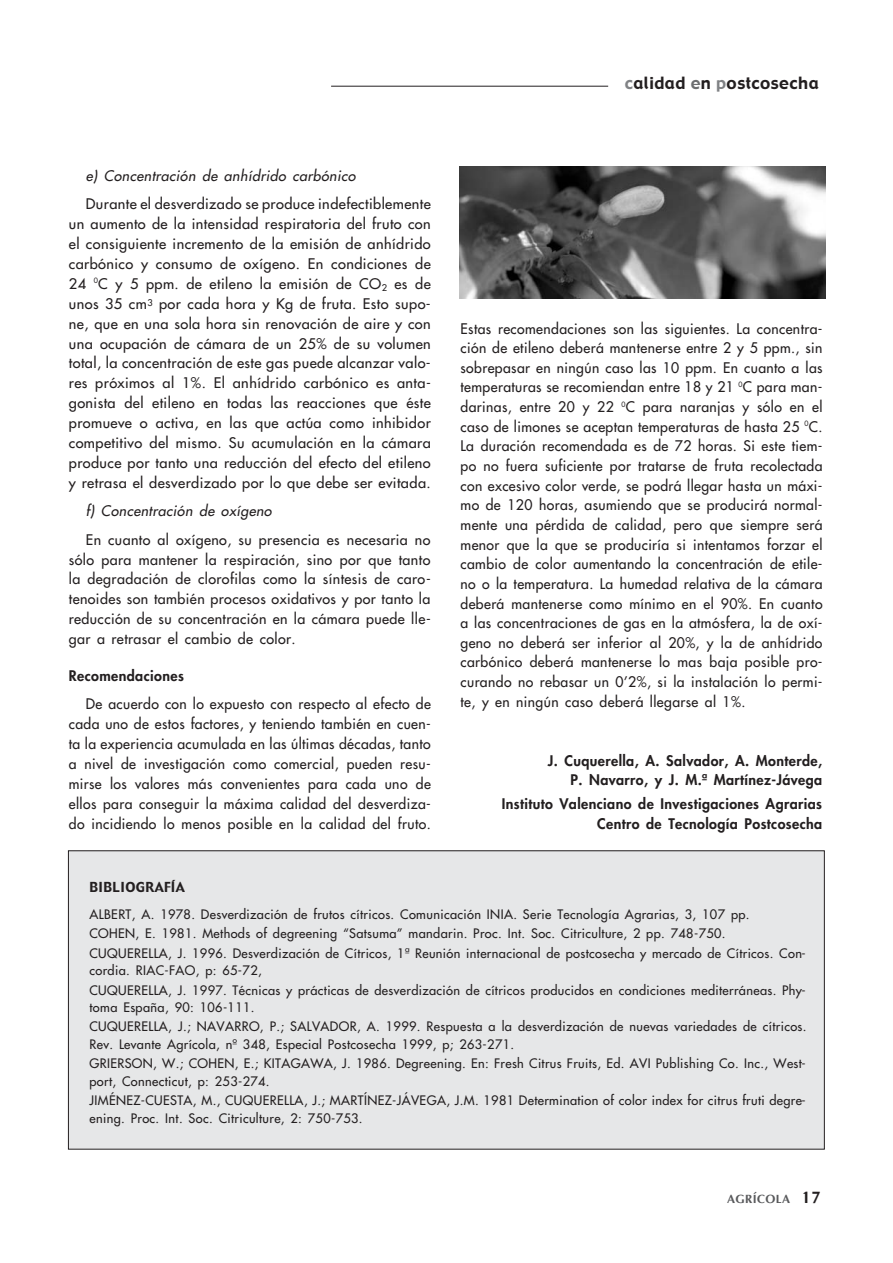
<style>
.page{position:relative;width:893px;height:1263px;background:#fff}
.page>*{position:absolute;margin:0;border:0;box-sizing:border-box;transform-origin:0 0}
.t1{font:16.5px "Gadget";letter-spacing:.03em;color:#231f20}
.t2{font:14.25px/20px "Futura";letter-spacing:.03em;color:#231f20;text-align:justify}
.t3{font:800 14.25px/19.6px "Futura";letter-spacing:.03em;color:#231f20;text-align:right}
.t4{font:italic 14.25px "Futura";letter-spacing:.03em;color:#231f20}
.t5{font:13.5px "Gadget";letter-spacing:.03em;color:#231f20}
.t6{font:12.75px/19.5px "Futura";letter-spacing:.03em;color:#231f20}
.t7{font:700 12px "Optima";letter-spacing:.025em;color:#58595b}
.s1{color:#808285}
.s2{color:#6c6e70}
.s3{font-family:"Gadget";font-weight:400;font-size:15px;color:#231f20}
</style>
<div class="page">
<hr style="left:331px;top:86px;width:277px;height:1px;background:#231f20">
<div style="left:68px;top:851px;width:756px;height:298px;background:#e6e7e8"></div>
<img style="left:459px;top:167px;width:366px;height:131px">
<p class="t1" style="left:624px;top:77px;width:195px"><span class="s1">c</span>alidad <span class="s2">e</span>n <span class="s1">p</span>ostcosecha</p>
<p class="t4" style="left:86px;top:168px;width:271px">e) Concentración de anhídrido carbónico</p>
<p class="t2" style="left:69px;top:195px;width:363px;text-indent:17px">Durante el desverdizado se produce indefectiblemente un aumento de la intensidad respiratoria del fruto con el consiguiente incremento de la emisión de anhídrido carbónico y consumo de oxígeno. En condiciones de 24 <sup>0</sup>C y 5 ppm. de etileno la emisión de CO<sub>2</sub> es de unos 35 cm<sup>3</sup> por cada hora y Kg de fruta. Esto supo&shy;ne, que en una sola hora sin renovación de aire y con una ocupación de cámara de un 25% de su volumen total, la concentración de este gas puede alcanzar valo&shy;res próximos al 1%. El anhídrido carbónico es anta&shy;gonista del etileno en todas las reacciones que éste promueve o activa, en las que actúa como inhibidor competitivo del mismo. Su acumulación en la cámara produce por tanto una reducción del efecto del etileno y retrasa el desverdizado por lo que debe ser evitada.</p>
<p class="t4" style="left:86px;top:504px;width:187px">f) Concentración de oxígeno</p>
<p class="t2" style="left:69px;top:530px;width:363px;text-indent:17px">En cuanto al oxígeno, su presencia es necesaria no sólo para mantener la respiración, sino por que tanto la degradación de clorofilas como la síntesis de caro&shy;tenoides son también procesos oxidativos y por tanto la reducción de su concentración en la cámara puede lle&shy;gar a retrasar el cambio de color.</p>
<p class="t3" style="left:69px;top:667px;width:117px">Recomendaciones</p>
<p class="t2" style="left:69px;top:695px;width:363px;text-indent:17px">De acuerdo con lo expuesto con respecto al efecto de cada uno de estos factores, y teniendo también en cuen&shy;ta la experiencia acumulada en las últimas décadas, tanto a nivel de investigación como comercial, pueden resu&shy;mirse los valores más convenientes para cada uno de ellos para conseguir la máxima calidad del desverdiza&shy;do incidiendo lo menos posible en la calidad del fruto.</p>
<p class="t2" style="left:460px;top:319px;width:363px">Estas recomendaciones son las siguientes. La concentra&shy;ción de etileno deberá mantenerse entre 2 y 5 ppm., sin sobrepasar en ningún caso las 10 ppm. En cuanto a las temperaturas se recomiendan entre 18 y 21 <sup>0</sup>C para man&shy;darinas, entre 20 y 22 <sup>0</sup>C para naranjas y sólo en el caso de limones se aceptan temperaturas de hasta 25 <sup>0</sup>C.<br>La duración recomendada es de 72 horas. Si este tiem&shy;po no fuera suficiente por tratarse de fruta recolectada con excesivo color verde, se podrá llegar hasta un máxi&shy;mo de 120 horas, asumiendo que se producirá normal&shy;mente una pérdida de calidad, pero que siempre será menor que la que se produciría si intentamos forzar el cambio de color aumentando la concentración de etile&shy;no o la temperatura. La humedad relativa de la cámara deberá mantenerse como mínimo en el 90%. En cuanto a las concentraciones de gas en la atmósfera, la de oxí&shy;geno no deberá ser inferior al 20%, y la de anhídrido carbónico deberá mantenerse lo mas baja posible pro&shy;curando no rebasar un 0’2%, si la instalación lo permi&shy;te, y en ningún caso deberá llegarse al 1%.</p>
<p class="t3" style="left:548px;top:752px;width:276px">J. Cuquerella, A. Salvador, A. Monterde,<br>P. Navarro, y J. M.ª Martínez-Jávega</p>
<p class="t3" style="left:501px;top:795px;width:322px">Instituto Valenciano de Investigaciones Agrarias<br>Centro de Tecnología Postcosecha</p>
<p class="t5" style="left:89px;top:882px;width:97px">BIBLIOGRAFÍA</p>
<p class="t6" style="left:89px;top:905px;width:717px">ALBERT, A. 1978. Desverdización de frutos cítricos. Comunicación INIA. Serie Tecnología Agrarias, 3, 107 pp.<br>COHEN, E. 1981. Methods of degreening “Satsuma” mandarin. Proc. Int. Soc. Citriculture, 2 pp. 748-750.<br>CUQUERELLA, J. 1996. Desverdización de Cítricos, 1ª Reunión internacional de postcosecha y mercado de Cítricos. Con-</p>
<p class="t6" style="left:89px;top:961px;width:717px">cordia. RIAC-FAO, p: 65-72,<br>CUQUERELLA, J. 1997. Técnicas y prácticas de desverdización de cítricos producidos en condiciones mediterráneas. Phy-</p>
<p class="t6" style="left:89px;top:998px;width:718px">toma España, 90: 106-111.<br>CUQUERELLA, J.; NAVARRO, P.; SALVADOR, A. 1999. Respuesta a la desverdización de nuevas variedades de cítricos.</p>
<p class="t6" style="left:89px;top:1035px;width:717px">Rev. Levante Agrícola, nº 348, Especial Postcosecha 1999, p; 263-271.<br>GRIERSON, W.; COHEN, E.; KITAGAWA, J. 1986. Degreening. En: Fresh Citrus Fruits, Ed. AVI Publishing Co. Inc., West-</p>
<p class="t6" style="left:89px;top:1072px;width:717px">port, Connecticut, p: 253-274.<br>JIMÉNEZ-CUESTA, M., CUQUERELLA, J.; MARTÍNEZ-JÁVEGA, J.M. 1981 Determination of color index for citrus fruti degre-</p>
<p class="t6" style="left:89px;top:1109px;width:275px">ening. Proc. Int. Soc. Citriculture, 2: 750-753.</p>
<p class="t7" style="left:727px;top:1194px;width:95px">AGRÍCOLA <span class="s3">17</span></p>
</div>
